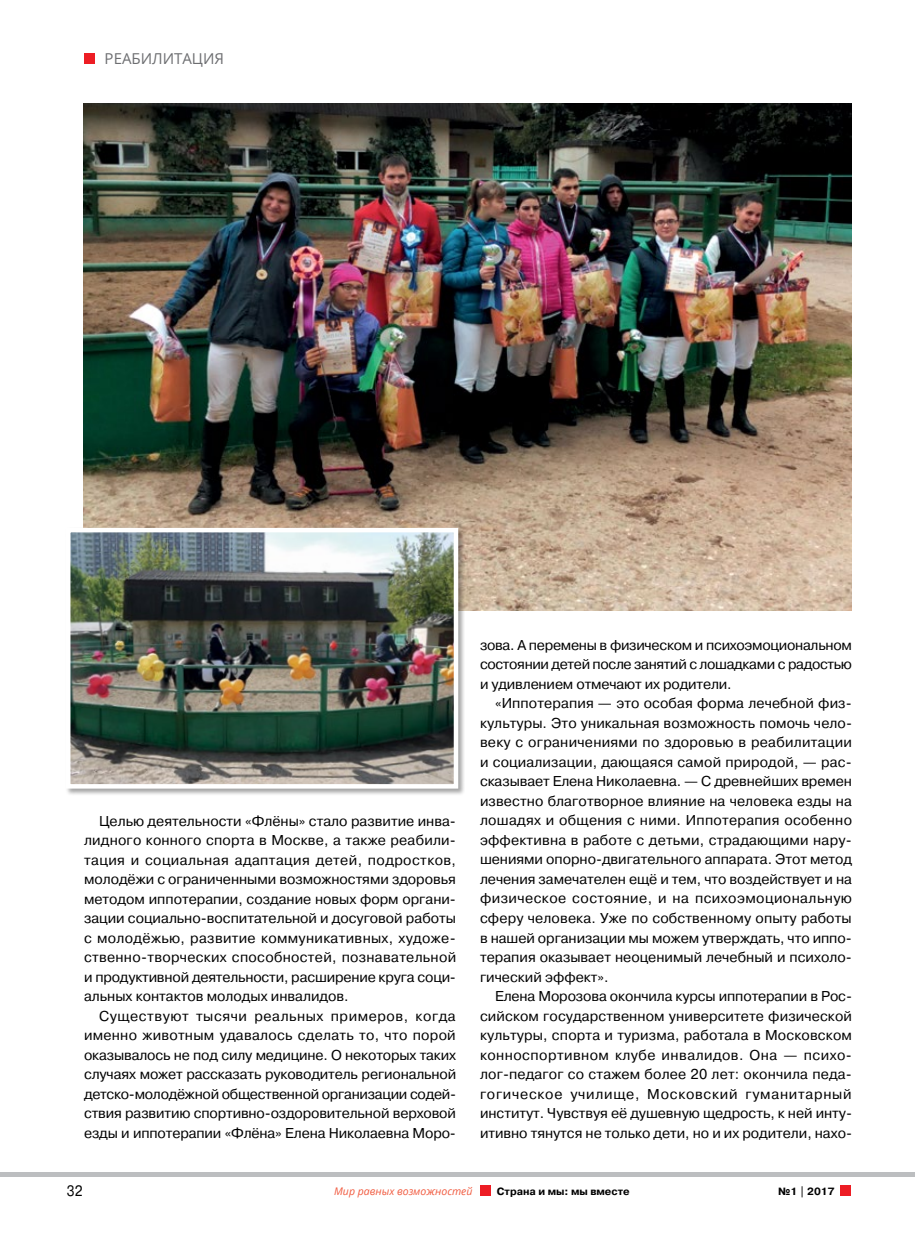
<style>
.page{position:relative;width:915px;height:1234px;background:#fff}
.page>*{position:absolute;margin:0;border:0;box-sizing:border-box;transform-origin:0 0}
.t1{font:15px "Open Sans";color:#6d6e71}
.t2{font:15px "Pragmatica";color:#000;scale:.9 1}
.t3{font:14.25px/19.5px "Pragmatica";color:#000;text-align:justify}
.t4{font:700 10.5px "Pragmatica C";color:#000}
.t5{font:italic 10.5px "Open Sans";color:#f15b40}
</style>
<div class="page">
<img style="left:84px;top:104px;width:767px;height:506px">
<div style="left:65px;top:527px;width:400px;height:268px;background:#000;opacity:.35"></div>
<img style="left:71px;top:532px;width:382px;height:251px">
<div style="left:66px;top:527px;width:392px;height:261px;border:4px solid #fff"></div>
<div style="left:840px;top:1184px;width:10px;height:11px;background:#ed1d24"></div>
<div style="left:480px;top:1184px;width:10px;height:11px;background:#ed1d24"></div>
<div style="left:0;top:1171px;width:914px;height:5px;background:#bcbec0"></div>
<div style="left:84px;top:54px;width:11px;height:10px;background:#ed1d24"></div>
<p class="t1" style="left:105px;top:48px;width:121px">реабилитация</p>
<p class="t3" style="left:84px;top:811px;width:373px;text-indent:15px">Целью деятельности «Флёны» стало развитие инва&shy;лидного конного спорта в Москве, а также реабили&shy;тация и социальная адаптация детей, подростков, молодёжи с ограниченными возможностями здоровья методом иппотерапии, создание новых форм органи&shy;зации социально-воспитательной и досуговой работы с молодёжью, развитие коммуникативных, художе&shy;ственно-творческих способностей, познавательной и продуктивной деятельности, расширение круга соци&shy;альных контактов молодых инвалидов.</p>
<p class="t3" style="left:84px;top:1006px;width:373px;text-indent:15px">Существуют тысячи реальных примеров, когда именно животным удавалось сделать то, что порой оказывалось не под силу медицине. О некоторых таких случаях может рассказать руководитель региональной детско-молодёжной общественной организации содей&shy;ствия развитию спортивно-оздоровительной верховой езды и иппотерапии «Флёна» Елена Николаевна Моро-</p>
<p class="t3" style="left:480px;top:635px;width:373px">зова. А перемены в физическом и психоэмоциональном состоянии детей после занятий с лошадками с радостью и удивлением отмечают их родители.</p>
<p class="t3" style="left:480px;top:694px;width:373px;text-indent:15px">«Иппотерапия — это особая форма лечебной физ&shy;культуры. Это уникальная возможность помочь чело&shy;веку с ограничениями по здоровью в реабилитации и социализации, дающаяся самой природой, — рас&shy;сказывает Елена Николаевна. — С древнейших времен известно благотворное влияние на человека езды на лошадях и общения с ними. Иппотерапия особенно эффективна в работе с детьми, страдающими нару&shy;шениями опорно-двигательного аппарата. Этот метод лечения замечателен ещё и тем, что воздействует и на физическое состояние, и на психоэмоциональную сферу человека. Уже по собственному опыту работы в нашей организации мы можем утверждать, что иппо&shy;терапия оказывает неоценимый лечебный и психоло&shy;гический эффект».</p>
<p class="t3" style="left:480px;top:986px;width:373px;text-indent:15px">Елена Морозова окончила курсы иппотерапии в Рос&shy;сийском государственном университете физической культуры, спорта и туризма, работала в Московском конноспортивном клубе инвалидов. Она — психо&shy;лог-педагог со стажем более 20 лет: окончила педа&shy;гогическое училище, Московский гуманитарный институт. Чувствуя её душевную щедрость, к ней инту&shy;итивно тянутся не только дети, но и их родители, нахо-</p>
<p class="t2" style="left:67px;top:1181px;width:19px">32</p>
<p class="t4" style="left:496px;top:1185px;width:134px">Страна и мы: мы вместе</p>
<p class="t4" style="left:778px;top:1185px;width:58px">№1 | 2017</p>
<p class="t5" style="left:334px;top:1183px;width:140px">Мир равных возможностей</p>
</div>
